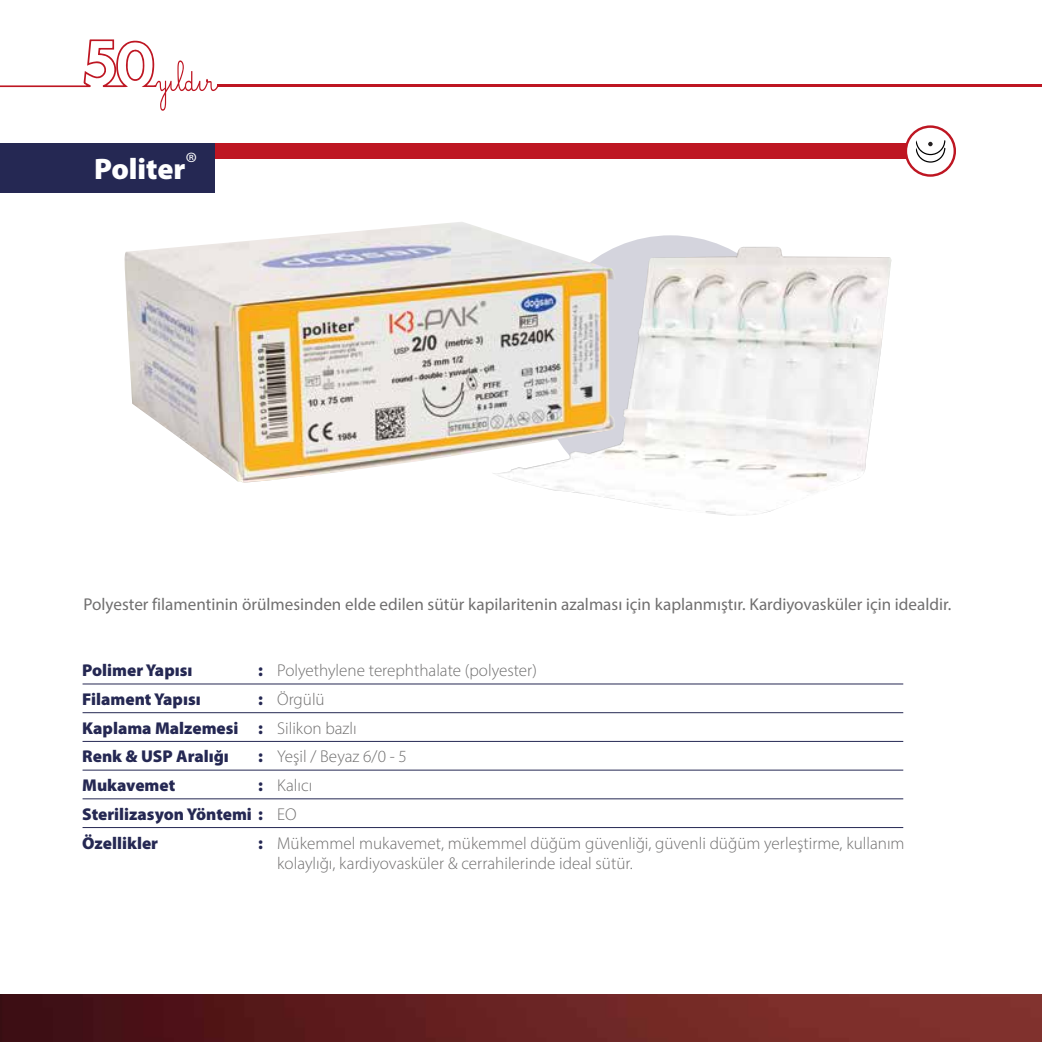
<style>
.page{position:relative;width:1042px;height:1042px;background:#fff}
.page>*{position:absolute;margin:0;border:0;box-sizing:border-box;transform-origin:0 0}
.t1{font:900 29.75px "Myriad Pro";color:#fff}
.t2{font:300 17.15px/28.7px "Myriad Pro";color:#706f6f}
.t3{font:17.15px "Myriad Pro";color:#706f6f}
.t4{font:900 17.15px/28.7px "Myriad Pro";color:#252853;text-align:justify}
</style>
<div class="page">
<hr style="left:217px;top:84px;width:825px;height:3px;background:#be1622">
<svg style="left:0;top:39px;width:218px;height:72px"></svg>
<img style="left:0;top:994px;width:1042px;height:48px">
<div style="left:1px;top:143px;width:931px;height:16px;background:#be1622"></div>
<div style="left:0;top:143px;width:215px;height:50px;background:#252853"></div>
<svg style="left:906px;top:127px;width:49px;height:48px"></svg>
<div style="left:904px;top:125px;width:52px;height:52px;border:2px solid #be1622;border-radius:50%"></div>
<svg style="left:916px;top:140px;width:29px;height:23px"></svg>
<hr style="left:83px;top:684px;width:820px;height:1px;background:#252853">
<hr style="left:83px;top:712px;width:820px;height:1px;background:#252853">
<hr style="left:83px;top:741px;width:820px;height:1px;background:#252853">
<hr style="left:83px;top:770px;width:820px;height:1px;background:#252853">
<hr style="left:83px;top:798px;width:820px;height:1px;background:#252853">
<hr style="left:83px;top:827px;width:820px;height:1px;background:#252853">
<img style="left:124px;top:222px;width:413px;height:261px">
<img style="left:492px;top:246px;width:400px;height:270px">
<h1 class="t1" style="left:94px;top:149px;width:105px">Politer<sup>®</sup></h1>
<p class="t3" style="left:83px;top:593px;width:869px">Polyester filamentinin örülmesinden elde edilen sütür kapilaritenin azalması için kaplanmıştır. Kardiyovasküler için idealdir.</p>
<p class="t4" style="left:82px;top:655px;width:112px">Polimer Yapısı</p>
<p class="t4" style="left:258px;top:655px;width:6px">:</p>
<p class="t4" style="left:82px;top:684px;width:120px">Filament Yapısı</p>
<p class="t4" style="left:82px;top:684px;width:182px;text-indent:176px">:<br>Kaplama Malzemesi :<br>Renk &amp; USP Aralığı</p>
<p class="t4" style="left:258px;top:741px;width:6px">:</p>
<p class="t4" style="left:82px;top:770px;width:95px">Mukavemet</p>
<p class="t4" style="left:82px;top:770px;width:182px;text-indent:176px">:<br>Sterilizasyon Yöntemi :<br>Özellikler</p>
<p class="t4" style="left:258px;top:828px;width:6px">:</p>
<p class="t2" style="left:277px;top:656px;width:629px">Polyethylene terephthalate (polyester)<br>Örgülü<br>Silikon bazlı<br>Yeşil / Beyaz 6/0 - 5<br>Kalıcı<br>EO<br>Mükemmel mukavemet, mükemmel düğüm güvenliği, güvenli düğüm yerleştirme, kullanım</p>
<p class="t2" style="left:277px;top:849px;width:357px">kolaylığı, kardiyovasküler &amp; cerrahilerinde ideal sütür.</p>
</div>
